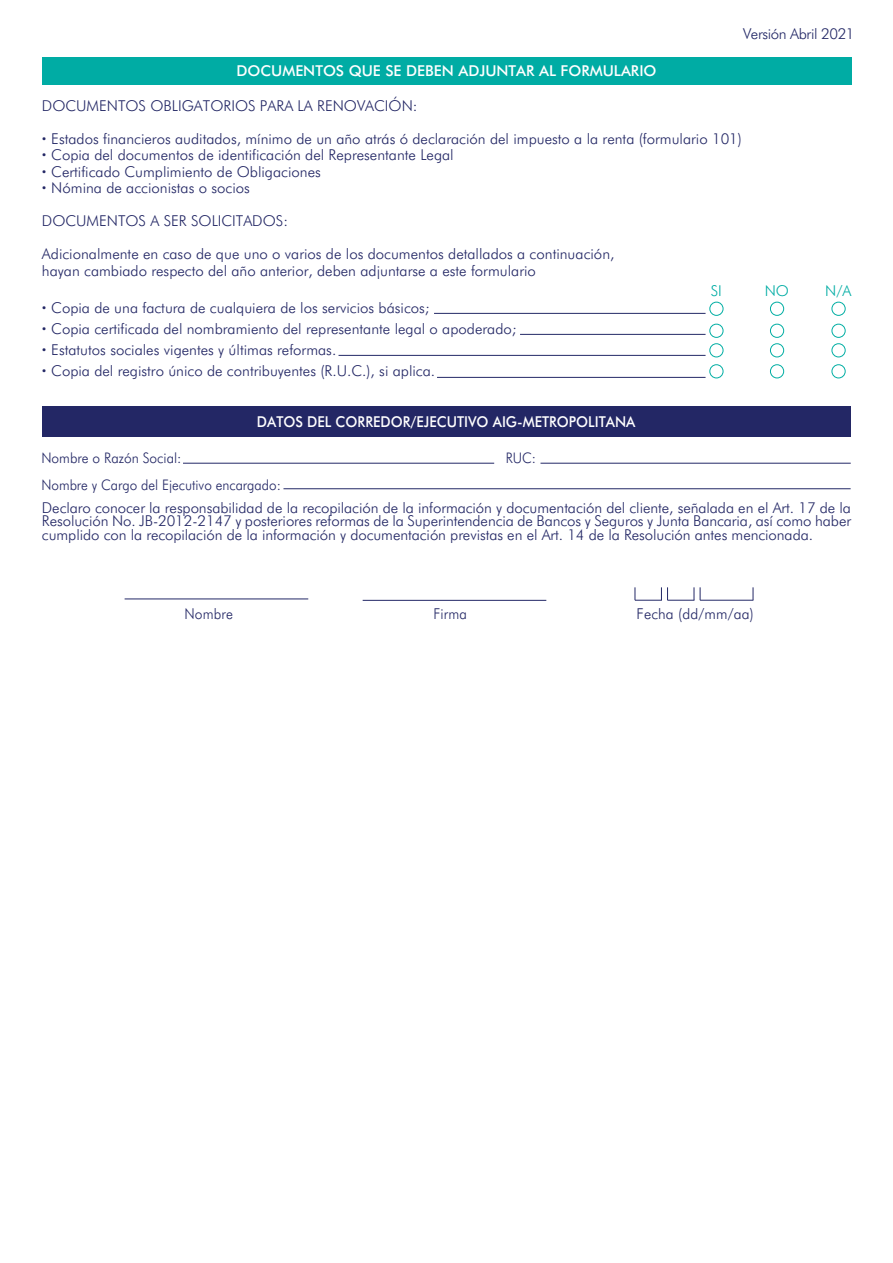
<style>
.page{position:relative;width:893px;height:1263px;background:#fff}
.page>*{position:absolute;margin:0;border:0;box-sizing:border-box;transform-origin:0 0}
.t1{font:300 15px/16.5px "AIG Futura";color:#232765}
.t2{font:500 15px "AIG Futura";color:#fff;scale:.92 1}
.t3{font:500 15px "AIG Futura";color:#fff}
.t4{font:300 15px "AIG Futura";letter-spacing:-.025em;color:#232866}
.t5{font:300 15px "AIG Futura";color:#232765;scale:.92 1}
.t6{font:300 15px "AIG Futura";color:#00aca4}
.t7{font:300 14.55px "AIG Futura";color:#232765;scale:.92 1}
.t8{font:300 14.55px "AIG Futura";color:#232765;scale:.94 1}
.s1{font-weight:700}
</style>
<div class="page">
<div style="left:42px;top:57px;width:809px;height:28px;background:#00aca4"></div>
<div style="left:42px;top:406px;width:809px;height:30px;background:#232765"></div>
<hr style="left:183px;top:463px;width:311px;height:1px;background:#232866">
<hr style="left:540px;top:463px;width:311px;height:1px;background:#232866">
<hr style="left:283px;top:488px;width:568px;height:1px;background:#232866">
<hr style="left:700px;top:600px;width:53px;height:1px;background:#232866">
<svg style="left:635px;top:587px;width:66px;height:14px"></svg>
<svg style="left:753px;top:587px;width:1px;height:13px"></svg>
<hr style="left:125px;top:599px;width:183px;height:1px;background:#232866">
<hr style="left:363px;top:600px;width:183px;height:1px;background:#232866">
<div style="left:709px;top:302px;width:14px;height:14px;border:1px solid #00aea3;border-radius:50%"></div>
<div style="left:770px;top:302px;width:14px;height:14px;border:1px solid #00aea3;border-radius:50%"></div>
<div style="left:709px;top:324px;width:14px;height:14px;border:1px solid #00aea3;border-radius:50%"></div>
<div style="left:770px;top:324px;width:14px;height:14px;border:1px solid #00aea3;border-radius:50%"></div>
<div style="left:709px;top:343px;width:14px;height:14px;border:1px solid #00aea3;border-radius:50%"></div>
<div style="left:770px;top:343px;width:14px;height:14px;border:1px solid #00aea3;border-radius:50%"></div>
<div style="left:709px;top:364px;width:14px;height:14px;border:1px solid #00aea3;border-radius:50%"></div>
<div style="left:770px;top:364px;width:14px;height:14px;border:1px solid #00aea3;border-radius:50%"></div>
<div style="left:832px;top:302px;width:13px;height:14px;border:1px solid #00aea3;border-radius:50%"></div>
<div style="left:832px;top:324px;width:13px;height:14px;border:1px solid #00aea3;border-radius:50%"></div>
<div style="left:832px;top:343px;width:13px;height:14px;border:1px solid #00aea3;border-radius:50%"></div>
<div style="left:832px;top:364px;width:13px;height:14px;border:1px solid #00aea3;border-radius:50%"></div>
<hr style="left:434px;top:313px;width:271px;height:1px;background:#232866">
<hr style="left:520px;top:334px;width:185px;height:1px;background:#232866">
<hr style="left:339px;top:355px;width:366px;height:1px;background:#232866">
<hr style="left:437px;top:377px;width:268px;height:1px;background:#232866">
<p class="t3" style="left:236px;top:62px;width:422px">DOCUMENTOS QUE SE DEBEN ADJUNTAR AL FORMULARIO</p>
<p class="t4" style="left:743px;top:24px;width:113px">Versión Abril 2021</p>
<p class="t1" style="left:42px;top:97px;width:377px">DOCUMENTOS OBLIGATORIOS PARA LA RENOVACIÓN:</p>
<p class="t1" style="left:42px;top:130px;width:702px"><span class="s1">·</span> Estados financieros auditados, mínimo de un año atrás ó declaración del impuesto a la renta (formulario 101) <span class="s1">·</span> Copia del documentos de identificación del Representante Legal<br><span class="s1">·</span> Certificado Cumplimiento de Obligaciones<br><span class="s1">·</span> Nómina de accionistas o socios</p>
<p class="t1" style="left:42px;top:212px;width:248px">DOCUMENTOS A SER SOLICITADOS:</p>
<p class="t1" style="left:42px;top:245px;width:574px">Adicionalmente en caso de que uno o varios de los documentos detallados a continuación, hayan cambiado respecto del año anterior, deben adjuntarse a este formulario</p>
<p class="t1" style="left:42px;top:297px;width:476px;line-height:21px"><span class="s1">·</span> Copia de una factura de cualquiera de los servicios básicos;<br><span class="s1">·</span> Copia certificada del nombramiento del representante legal o apoderado; <span class="s1">·</span> Estatutos sociales vigentes y últimas reformas.<br><span class="s1">·</span> Copia del registro único de contribuyentes (R.U.C.), si aplica.</p>
<p class="t6" style="left:711px;top:282px;width:13px">SI</p>
<p class="t6" style="left:765px;top:282px;width:26px">NO</p>
<p class="t6" style="left:825px;top:282px;width:28px">N/A</p>
<p class="t2" style="left:257px;top:412px;width:413px">DATOS DEL CORREDOR/EJECUTIVO AIG-METROPOLITANA</p>
<p class="t8" style="left:41px;top:449px;width:151px">Nombre o Razón Social:</p>
<p class="t7" style="left:506px;top:449px;width:34px">RUC:</p>
<p class="t1" style="left:42px;top:501px;width:811px;line-height:13.5px;text-align:justify">Declaro conocer la responsabilidad de la recopilación de la información y documentación del cliente, señalada en el Art. 17 de la Resolución No. JB-2012-2147 y posteriores reformas de la Superintendencia de Bancos y Seguros y Junta Bancaria, así como haber cumplido con la recopilación de la información y documentación previstas en el Art. 14 de la Resolución antes mencionada.</p>
<p class="t7" style="left:41px;top:476px;width:262px">Nombre y Cargo del Ejecutivo encargado:</p>
<p class="t5" style="left:184px;top:604px;width:54px">Nombre</p>
<p class="t5" style="left:433px;top:604px;width:38px">Firma</p>
<p class="t1" style="left:637px;top:605px;width:119px">Fecha (dd/mm/aa)</p>
</div>
